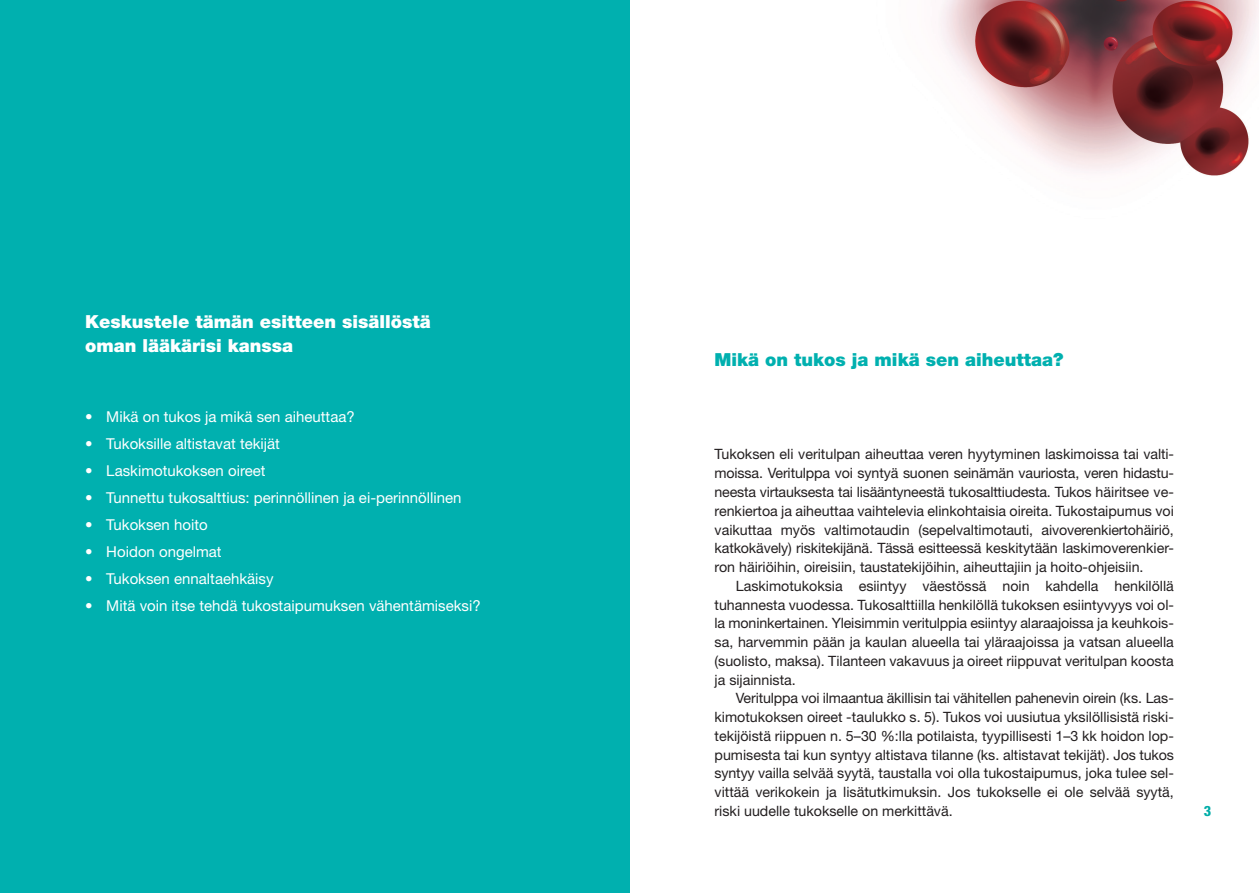
<style>
.page{position:relative;width:1259px;height:893px;background:#fff}
.page>*{position:absolute;margin:0;border:0;box-sizing:border-box;transform-origin:0 0}
.pääotsikko_12_16{font:900 18px/24px "Helvetica Neue LT Std";color:#fff}
.pääotsikko_12_16-2{font:900 18px "Helvetica Neue LT Std";color:#00b0af}
.Leipis_9_5_12_5{font:15px "Helvetica Neue LT Std";color:#fff}
.Leipis_sv_9_5_12_5_c{font:14.25px/18.8px "Helvetica Neue LT Std";color:#231f20;text-align:justify}
.Leipis_9_5_12_5-2{font:14.25px/18.8px "Helvetica Neue LT Std";color:#231f20;text-align:justify}
.sisennetty{font:800 condensed 14.25px "Helvetica Neue LT Std";color:#00ada8}
</style>
<div class="page">
<div style="left:0;top:0;width:629px;height:893px;background:#00b0af"></div>
<img style="left:940px;top:0;width:319px;height:176px">
<p class="pääotsikko_12_16" style="left:85px;top:310px;width:347px">Keskustele tämän esitteen sisällöstä oman lääkärisi kanssa</p>
<p class="Leipis_9_5_12_5" style="left:85px;top:408px;width:271px">• Mikä on tukos ja mikä sen aiheuttaa?</p>
<p class="Leipis_9_5_12_5" style="left:85px;top:435px;width:196px">• Tukoksille altistavat tekijät</p>
<p class="Leipis_9_5_12_5" style="left:85px;top:462px;width:182px">• Laskimotukoksen oireet</p>
<p class="Leipis_9_5_12_5" style="left:85px;top:489px;width:378px">• Tunnettu tukosalttius: perinnöllinen ja ei-perinnöllinen</p>
<p class="Leipis_9_5_12_5" style="left:85px;top:516px;width:124px">• Tukoksen hoito</p>
<p class="Leipis_9_5_12_5" style="left:85px;top:543px;width:138px">• Hoidon ongelmat</p>
<p class="Leipis_9_5_12_5" style="left:85px;top:570px;width:190px">• Tukoksen ennaltaehkäisy</p>
<p class="Leipis_9_5_12_5" style="left:85px;top:597px;width:397px">• Mitä voin itse tehdä tukostaipumuksen vähentämiseksi?</p>
<p class="pääotsikko_12_16-2" style="left:714px;top:349px;width:350px">Mikä on tukos ja mikä sen aiheuttaa?</p>
<p class="Leipis_9_5_12_5-2" style="left:714px;top:445px;width:461px">Tukoksen eli veritulpan aiheuttaa veren hyytyminen laskimoissa tai valti&shy;moissa. Veritulppa voi syntyä suonen seinämän vauriosta, veren hidastu&shy;neesta virtauksesta tai lisääntyneestä tukosalttiudesta. Tukos häiritsee ve&shy;renkiertoa ja aiheuttaa vaihtelevia elinkohtaisia oireita. Tukostaipumus voi vaikuttaa myös valtimotaudin (sepelvaltimotauti, aivoverenkiertohäiriö, katkokävely) riskitekijänä. Tässä esitteessä keskitytään laskimoverenkier&shy;ron häiriöihin, oireisiin, taustatekijöihin, aiheuttajiin ja hoito-ohjeisiin.</p>
<p class="Leipis_sv_9_5_12_5_c" style="left:714px;top:576px;width:461px;text-indent:21px">Laskimotukoksia esiintyy väestössä noin kahdella henkilöllä tuhannesta vuodessa. Tukosalttiilla henkilöllä tukoksen esiintyvyys voi ol&shy;la moninkertainen. Yleisimmin veritulppia esiintyy alaraajoissa ja keuhkois&shy;sa, harvemmin pään ja kaulan alueella tai yläraajoissa ja vatsan alueella (suolisto, maksa). Tilanteen vakavuus ja oireet riippuvat veritulpan koosta ja sijainnista.</p>
<p class="Leipis_sv_9_5_12_5_c" style="left:714px;top:689px;width:461px;text-indent:21px">Veritulppa voi ilmaantua äkillisin tai vähitellen pahenevin oirein (ks. Las&shy;kimotukoksen oireet -taulukko s. 5). Tukos voi uusiutua yksilöllisistä riski&shy;tekijöistä riippuen n. 5–30 %:lla potilaista, tyypillisesti 1–3 kk hoidon lop&shy;pumisesta tai kun syntyy altistava tilanne (ks. altistavat tekijät). Jos tukos syntyy vailla selvää syytä, taustalla voi olla tukostaipumus, joka tulee sel&shy;vittää verikokein ja lisätutkimuksin. Jos tukokselle ei ole selvää syytä, riski uudelle tukokselle on merkittävä.</p>
<p class="sisennetty" style="left:1203px;top:802px;width:9px">3</p>
</div>
